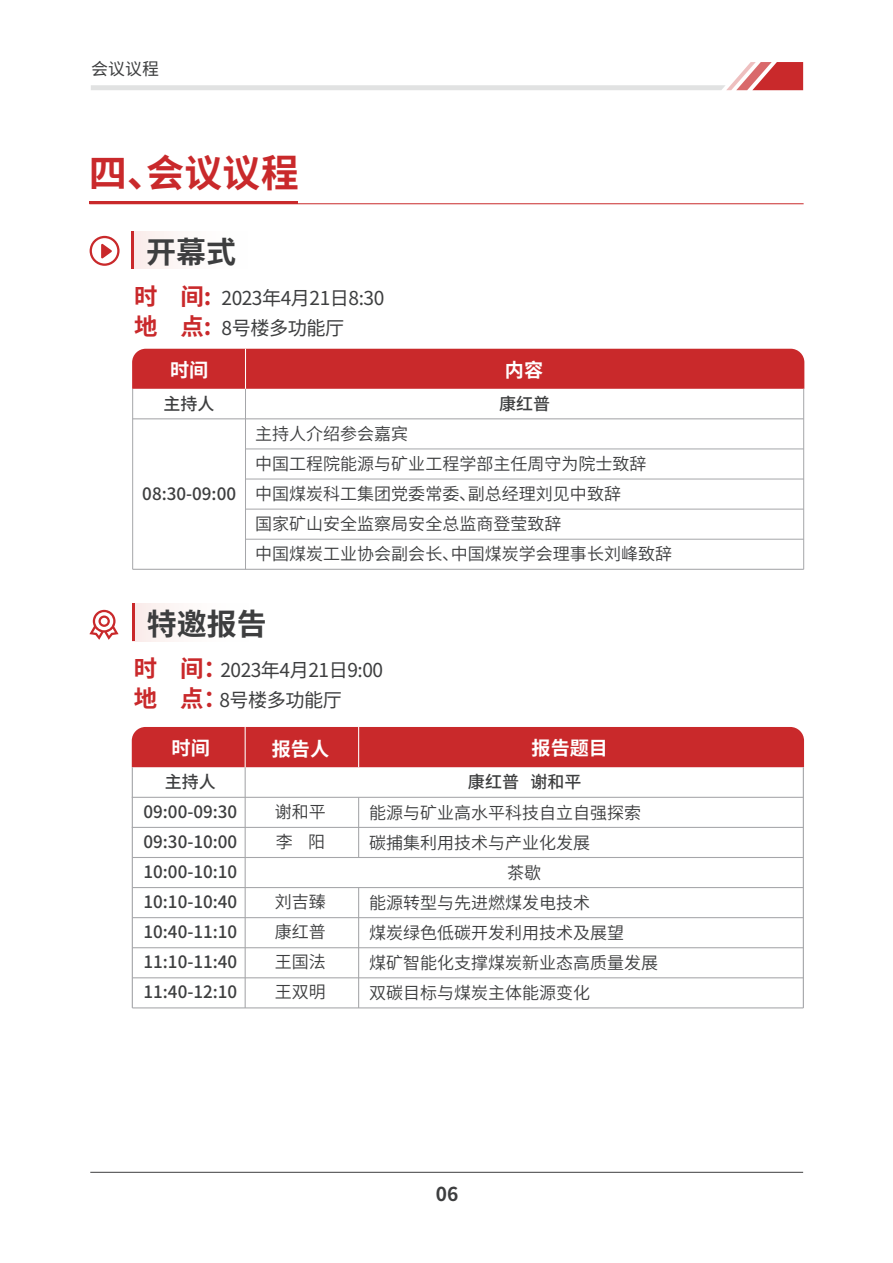
<style>
.page{position:relative;width:893px;height:1263px;background:#fff}
.page>*{position:absolute;margin:0;border:0;box-sizing:border-box;transform-origin:0 0}
.t1{font:700 38.1px "Source Han Sans SC";color:#c9292b}
.t2{font:700 30px "Source Han Sans SC";color:#3d3e3f}
.t3{font:19.2px/30px "Source Han Sans SC";letter-spacing:-.025em;color:#3d3e3f}
.t4{font:700 19.2px "Source Han Sans SC";color:#fff}
.t5{font:700 19.2px "Source Han Sans SC";color:#3d3e3f}
.t6{font:16.95px/30px "Source Han Sans SC";color:#3d3e3f}
.t7{font:500 16.95px/30px "Source Han Sans CN";color:#3d3e3f;text-align:center}
.t8{font:16.95px "Source Han Sans SC";color:#3d3e3f}
.s1{font-weight:700;font-size:23.4px;color:#c9292b}
</style>
<div class="page">
<hr style="left:90px;top:1172px;width:713px;height:1px;background:#3d3e3f">
<hr style="left:89px;top:203px;width:715px;height:1px;background:#c9292b">
<hr style="left:89px;top:201px;width:209px;height:3px;background:#c9292b">
<svg style="left:91px;top:62px;width:712px;height:28px"></svg>
<hr style="left:133px;top:569px;width:671px;height:1px;background:#a5a6a9">
<hr style="left:132px;top:389px;width:1px;height:180px;background:#a5a6a9">
<div style="left:132px;top:349px;width:672px;height:40px;background:#c9292b"></div>
<hr style="left:245px;top:389px;width:1px;height:180px;background:#a5a6a9">
<hr style="left:246px;top:448px;width:558px;height:1px;background:#a5a6a9">
<hr style="left:133px;top:418px;width:671px;height:1px;background:#a5a6a9">
<hr style="left:246px;top:478px;width:558px;height:1px;background:#a5a6a9">
<hr style="left:246px;top:509px;width:558px;height:1px;background:#a5a6a9">
<hr style="left:245px;top:539px;width:559px;height:1px;background:#a5a6a9">
<hr style="left:245px;top:349px;width:1px;height:40px;background:#fff">
<hr style="left:803px;top:389px;width:1px;height:180px;background:#a5a6a9">
<div style="left:132px;top:231px;width:119px;height:38px;background:linear-gradient(to right,#faedec,#fff)"></div>
<hr style="left:132px;top:231px;width:2px;height:38px;background:#c9292b">
<div style="left:132px;top:727px;width:672px;height:40px;background:#c9292b"></div>
<hr style="left:132px;top:917px;width:671px;height:1px;background:#a5a6a9">
<hr style="left:132px;top:857px;width:671px;height:1px;background:#a5a6a9">
<hr style="left:132px;top:887px;width:671px;height:1px;background:#a5a6a9">
<hr style="left:132px;top:767px;width:1px;height:241px;background:#a5a6a9">
<hr style="left:245px;top:767px;width:1px;height:241px;background:#a5a6a9">
<hr style="left:132px;top:827px;width:671px;height:1px;background:#a5a6a9">
<hr style="left:132px;top:797px;width:671px;height:1px;background:#a5a6a9">
<hr style="left:245px;top:727px;width:1px;height:40px;background:#fff">
<hr style="left:358px;top:797px;width:1px;height:60px;background:#a5a6a9">
<hr style="left:358px;top:887px;width:1px;height:121px;background:#a5a6a9">
<hr style="left:358px;top:727px;width:1px;height:40px;background:#fff">
<hr style="left:803px;top:767px;width:1px;height:241px;background:#a5a6a9">
<hr style="left:132px;top:947px;width:671px;height:1px;background:#a5a6a9">
<hr style="left:132px;top:977px;width:671px;height:1px;background:#a5a6a9">
<hr style="left:132px;top:1007px;width:671px;height:1px;background:#a5a6a9">
<svg style="left:90px;top:236px;width:30px;height:30px"></svg>
<div style="left:132px;top:604px;width:119px;height:37px;background:linear-gradient(to right,#faedec,#fff)"></div>
<hr style="left:132px;top:604px;width:3px;height:37px;background:#c9292b">
<svg style="left:89px;top:610px;width:30px;height:30px"></svg>
<p class="t8" style="left:91px;top:59px;width:69px">会议议程</p>
<h1 class="t1" style="left:89px;top:151px;width:211px">四、会议议程</h1>
<h2 class="t2" style="left:146px;top:235px;width:91px">开幕式</h2>
<p class="t3" style="left:134px;top:283px;width:252px"><span class="s1">时 间:</span> 2023年4月21日8:30<span class="s1">地 点:</span> 8号楼多功能厅</p>
<p class="t4" style="left:170px;top:359px;width:40px">时间</p>
<p class="t4" style="left:505px;top:359px;width:40px">内容</p>
<p class="t7" style="left:163px;top:389px;width:53px">主持人</p>
<p class="t7" style="left:499px;top:389px;width:53px">康红普</p>
<p class="t7" style="left:142px;top:480px;width:95px">08:30-09:00</p>
<p class="t6" style="left:255px;top:419px;width:418px">主持人介绍参会嘉宾<br>中国工程院能源与矿业工程学部主任周守为院士致辞<br>中国煤炭科工集团党委常委、副总经理刘见中致辞<br>国家矿山安全监察局安全总监商登莹致辞<br>中国煤炭工业协会副会长、中国煤炭学会理事长刘峰致辞</p>
<h2 class="t2" style="left:147px;top:607px;width:121px">特邀报告</h2>
<p class="t3" style="left:134px;top:655px;width:251px"><span class="s1">时 间：</span>2023年4月21日9:00<span class="s1">地 点：</span>8号楼多功能厅</p>
<p class="t4" style="left:172px;top:737px;width:40px">时间</p>
<p class="t4" style="left:272px;top:738px;width:59px">报告人</p>
<p class="t7" style="left:143px;top:767px;width:95px">主持人<br>09:00-09:30<br>09:30-10:00<br>10:00-10:10<br>10:10-10:40<br>10:40-11:10<br>11:10-11:40<br>11:40-12:10</p>
<p class="t6" style="left:275px;top:797px;width:53px">谢和平李 阳</p>
<p class="t6" style="left:275px;top:887px;width:53px;text-align:justify">刘吉臻康红普王国法王双明</p>
<p class="t4" style="left:532px;top:737px;width:78px">报告题目</p>
<p class="t7" style="left:468px;top:767px;width:115px">康红普 谢和平</p>
<p class="t6" style="left:369px;top:798px;width:274px">能源与矿业高水平科技自立自强探索碳捕集利用技术与产业化发展</p>
<p class="t6" style="left:507px;top:858px;width:36px">茶歇</p>
<p class="t6" style="left:369px;top:888px;width:291px">能源转型与先进燃煤发电技术<br>煤炭绿色低碳开发利用技术及展望<br>煤矿智能化支撑煤炭新业态高质量发展双碳目标与煤炭主体能源变化</p>
<p class="t5" style="left:436px;top:1183px;width:24px">06</p>
</div>
